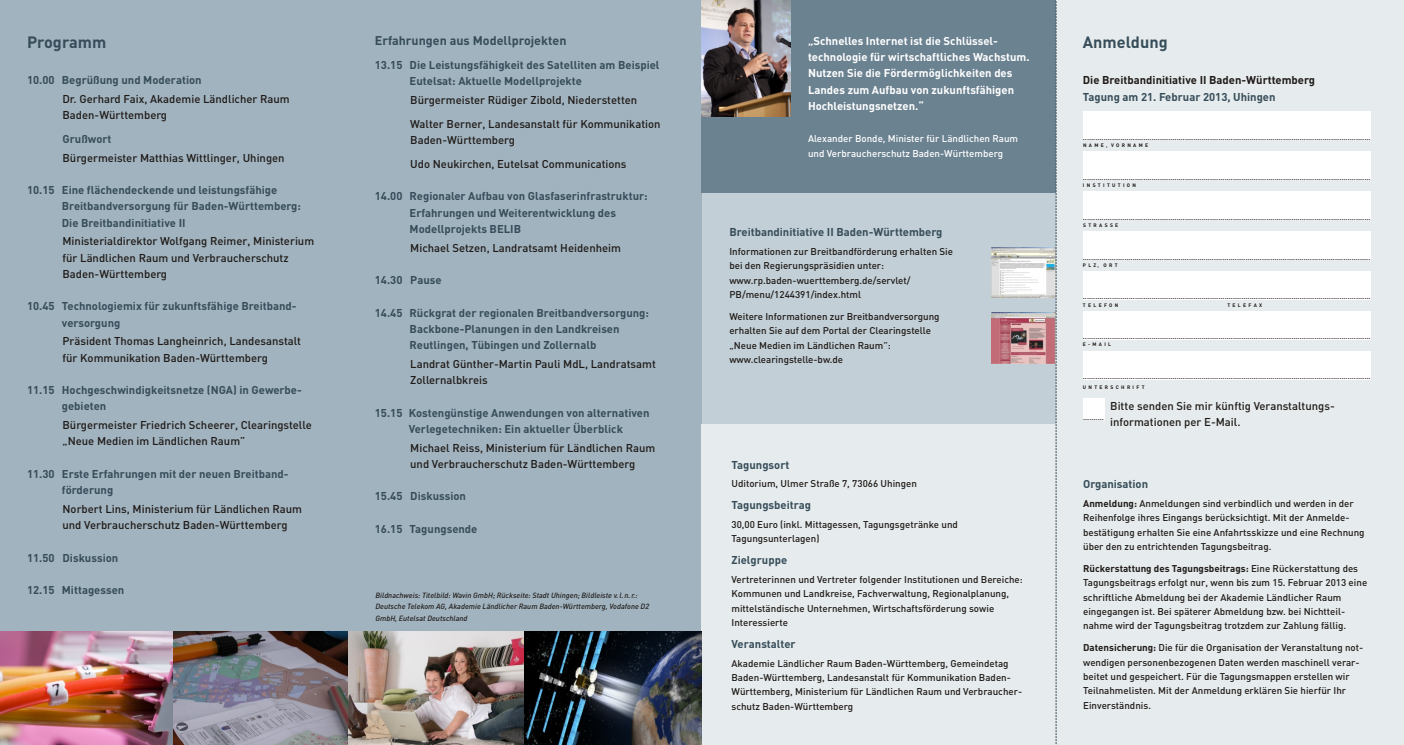
<style>
.page{position:relative;width:1404px;height:745px;background:#fff}
.page>*{position:absolute;margin:0;border:0;box-sizing:border-box;transform-origin:0 0}
.t1{font:700 16.25px "DIN";color:#364d59}
.t2{font:700 12.5px "DIN";color:#364d59}
.t3{font:700 11.25px/16.2px "DIN";color:#364d59}
.t4{font:500 11.25px/16.2px "DIN";color:#1f1a17}
.t5{font:700 11.25px/16.2px "DIN";color:#fff}
.t6{font:700 11.25px "DIN";color:#1f1a17}
.t7{font:500 9.75px/14.4px "DIN";color:#1f1a17}
.t8{font:500 9.75px/14.4px "DIN";color:#fff}
.t9{font:500 7.5px "DIN";color:#1f1a17}
.t10{font:italic 500 7.5px/11.2px "DIN";color:#1f1a17}
.t11{font:700 5px "DIN";color:#1f1a17}
.s1{font-weight:700}
</style>
<div class="page">
<div style="left:702px;top:179px;width:354px;height:566px;background:#c2cfd6"></div>
<div style="left:1056px;top:0;width:348px;height:745px;background:#e6ebed"></div>
<div style="left:0;top:0;width:349px;height:745px;background:#a1b3bf"></div>
<div style="left:347px;top:0;width:355px;height:745px;background:#a1b3bf"></div>
<div style="left:1083px;top:351px;width:287px;height:28px;background:#fff"></div>
<div style="left:1083px;top:311px;width:287px;height:28px;background:#fff"></div>
<div style="left:1083px;top:271px;width:287px;height:28px;background:#fff"></div>
<div style="left:1083px;top:231px;width:287px;height:28px;background:#fff"></div>
<div style="left:1083px;top:191px;width:287px;height:28px;background:#fff"></div>
<div style="left:1083px;top:151px;width:287px;height:29px;background:#fff"></div>
<div style="left:1083px;top:111px;width:287px;height:29px;background:#fff"></div>
<div style="left:1083px;top:398px;width:21px;height:21px;background:#fff"></div>
<img style="left:0;top:632px;width:702px;height:113px">
<img style="left:991px;top:312px;width:64px;height:52px">
<img style="left:991px;top:248px;width:64px;height:50px">
<div style="left:702px;top:425px;width:360px;height:320px;background:#e6ebed"></div>
<div style="left:702px;top:0;width:354px;height:192px;background:#6b8291"></div>
<svg style="left:1055px;top:1px;width:1px;height:744px"></svg>
<img style="left:702px;top:0;width:88px;height:116px">
<h1 class="t1" style="left:27px;top:36px;width:81px">Programm</h1>
<p class="t3" style="left:27px;top:73px;width:176px">10.00 Begrüßung und Moderation</p>
<p class="t4" style="left:62px;top:92px;width:229px">Dr. Gerhard Faix, Akademie Ländlicher Raum<br>Baden-Württemberg</p>
<p class="t4" style="left:62px;top:151px;width:224px">Bürgermeister Matthias Wittlinger, Uhingen</p>
<p class="t3" style="left:62px;top:132px;width:51px">Grußwort</p>
<p class="t2" style="left:375px;top:37px;width:193px">Erfahrungen aus Modellprojekten</p>
<p class="t3" style="left:410px;top:58px;width:251px;text-indent:-35px">13.15 Die Leistungsfähigkeit des Satelliten am Beispiel<br>Eutelsat: Aktuelle Modellprojekte</p>
<p class="t4" style="left:410px;top:89px;width:252px;line-height:23.8px">Bürgermeister Rüdiger Zibold, Niederstetten<br>Walter Berner, Landesanstalt für Kommunikation</p>
<p class="t4" style="left:410px;top:129px;width:218px;line-height:23.8px">Baden-Württemberg<br>Udo Neukirchen, Eutelsat Communications</p>
<p class="t5" style="left:808px;top:34px;width:223px">„Schnelles Internet ist die Schlüssel&shy;technologie für wirtschaftliches Wachstum.<br>Nutzen Sie die Fördermöglichkeiten des Landes zum Aufbau von zukunftsfähigen Hochleistungsnetzen.“</p>
<p class="t8" style="left:808px;top:133px;width:212px">Alexander Bonde, Minister für Ländlichen Raum und Verbraucherschutz Baden-Württemberg</p>
<h1 class="t1" style="left:1083px;top:37px;width:86px">Anmeldung</h1>
<p class="t6" style="left:1083px;top:76px;width:234px">Die Breitbandinitiative II Baden-Württemberg</p>
<p class="t3" style="left:1083px;top:90px;width:194px">Tagung am 21. Februar 2013, Uhingen</p>
<p class="t9" style="left:1083px;top:134px;width:289px">..........................................................................................................................................</p>
<p class="t11" style="left:1083px;top:144px;width:67px">N A M E , V O R N A M E</p>
<p class="t9" style="left:1083px;top:175px;width:289px">..........................................................................................................................................</p>
<p class="t3" style="left:62px;top:183px;width:241px;text-indent:-35px">10.15 Eine flächendeckende und leistungsfähige<br>Breitbandversorgung für Baden-Württemberg:<br>Die Breitbandinitiative II</p>
<p class="t4" style="left:62px;top:234px;width:253px">Ministerialdirektor Wolfgang Reimer, Ministerium für Ländlichen Raum und Verbraucherschutz<br>Baden-Württemberg</p>
<p class="t3" style="left:62px;top:299px;width:236px;text-indent:-35px">10.45 Technologiemix für zukunftsfähige Breitband&shy;versorgung</p>
<p class="t4" style="left:62px;top:334px;width:240px">Präsident Thomas Langheinrich, Landesanstalt für Kommunikation Baden-Württemberg</p>
<p class="t3" style="left:62px;top:383px;width:242px;text-indent:-35px">11.15 Hochgeschwindigkeitsnetze (NGA) in Gewerbe&shy;gebieten</p>
<p class="t4" style="left:62px;top:418px;width:251px">Bürgermeister Friedrich Scheerer, Clearingstelle „Neue Medien im Ländlichen Raum”</p>
<p class="t3" style="left:62px;top:467px;width:228px;text-indent:-35px">11.30 Erste Erfahrungen mit der neuen Breitband&shy;förderung</p>
<p class="t4" style="left:62px;top:502px;width:241px">Norbert Lins, Ministerium für Ländlichen Raum und Verbraucherschutz Baden-Württemberg</p>
<p class="t3" style="left:27px;top:551px;width:93px">11.50 Diskussion</p>
<p class="t3" style="left:27px;top:583px;width:99px">12.15 Mittagessen</p>
<p class="t3" style="left:410px;top:189px;width:240px;text-indent:-35px">14.00 Regionaler Aufbau von Glasfaserinfrastruktur:<br>Erfahrungen und Weiterentwicklung des<br>Modellprojekts BELIB</p>
<p class="t4" style="left:410px;top:241px;width:212px">Michael Setzen, Landratsamt Heidenheim</p>
<p class="t3" style="left:375px;top:273px;width:68px">14.30 Pause</p>
<p class="t3" style="left:410px;top:306px;width:241px;text-indent:-35px">14.45 Rückgrat der regionalen Breitbandversorgung:<br>Backbone-Planungen in den Landkreisen<br>Reutlingen, Tübingen und Zollernalb</p>
<p class="t4" style="left:410px;top:357px;width:247px">Landrat Günther-Martin Pauli MdL, Landratsamt<br>Zollernalbkreis</p>
<p class="t3" style="left:409px;top:406px;width:242px;text-indent:-34px">15.15 Kostengünstige Anwendungen von alternativen<br>Verlegetechniken: Ein aktueller Überblick</p>
<p class="t4" style="left:410px;top:441px;width:246px">Michael Reiss, Ministerium für Ländlichen Raum und Verbraucherschutz Baden-Württemberg</p>
<p class="t3" style="left:375px;top:489px;width:93px">15.45 Diskussion</p>
<p class="t3" style="left:375px;top:522px;width:104px">16.15 Tagungsende</p>
<p class="t10" style="left:375px;top:591px;width:275px">Bildnachweis: Titelbild: Wavin GmbH; Rückseite: Stadt Uhingen; Bildleiste v.l.n. r.:<br>Deutsche Telekom AG, Akademie Ländlicher Raum Baden-Württemberg, Vodafone D2<br>GmbH, Eutelsat Deutschland</p>
<p class="t3" style="left:729px;top:225px;width:214px">Breitbandinitiative II Baden-Württemberg</p>
<p class="t7" style="left:729px;top:245px;width:225px">Informationen zur Breitbandförderung erhalten Sie bei den Regierungspräsidien unter: www.rp.baden-wuerttemberg.de/servlet/ PB/menu/1244391/index.html</p>
<p class="t7" style="left:729px;top:310px;width:212px">Weitere Informationen zur Breitbandversorgung erhalten Sie auf dem Portal der Clearingstelle „Neue Medien im Ländlichen Raum”: www.clearingstelle-bw.de</p>
<p class="t3" style="left:731px;top:457px;width:59px">Tagungsort</p>
<p class="t3" style="left:731px;top:498px;width:81px">Tagungsbeitrag</p>
<p class="t7" style="left:731px;top:478px;width:187px">Uditorium, Ulmer Straße 7, 73066 Uhingen</p>
<p class="t7" style="left:731px;top:518px;width:228px">30,00 Euro (inkl. Mittagessen, Tagungsgetränke und<br>Tagungsunterlagen)</p>
<p class="t7" style="left:731px;top:573px;width:293px">Vertreterinnen und Vertreter folgender Institutionen und Bereiche:<br>Kommunen und Landkreise, Fachverwaltung, Regionalplanung, mittelständische Unternehmen, Wirtschaftsförderung sowie Interessierte</p>
<p class="t7" style="left:731px;top:657px;width:292px">Akademie Ländlicher Raum Baden-Württemberg, Gemeindetag Baden-Württemberg, Landesanstalt für Kommunikation Baden-Württemberg, Ministerium für Ländlichen Raum und Verbraucher&shy;schutz Baden-Württemberg</p>
<p class="t3" style="left:731px;top:553px;width:57px">Zielgruppe</p>
<p class="t3" style="left:731px;top:637px;width:66px">Veranstalter</p>
<p class="t11" style="left:1083px;top:183px;width:54px">I N S T I T U T I O N</p>
<p class="t9" style="left:1083px;top:214px;width:289px">..........................................................................................................................................</p>
<p class="t11" style="left:1083px;top:223px;width:37px">S T R A S S E</p>
<p class="t9" style="left:1083px;top:255px;width:289px">..........................................................................................................................................</p>
<p class="t11" style="left:1083px;top:263px;width:36px">P L Z , O R T</p>
<p class="t9" style="left:1083px;top:294px;width:289px">..........................................................................................................................................</p>
<p class="t11" style="left:1083px;top:303px;width:37px">T E L E F O N</p>
<p class="t11" style="left:1227px;top:303px;width:36px">T E L E F A X</p>
<p class="t9" style="left:1083px;top:334px;width:289px">..........................................................................................................................................</p>
<p class="t11" style="left:1083px;top:343px;width:30px">E - M A I L</p>
<p class="t9" style="left:1083px;top:374px;width:289px">..........................................................................................................................................</p>
<p class="t11" style="left:1083px;top:385px;width:63px">U N T E R S C H R I F T</p>
<p class="t4" style="left:1110px;top:399px;width:226px">Bitte senden Sie mir künftig Veranstaltungs&shy;informationen per E-Mail.</p>
<p class="t9" style="left:1083px;top:414px;width:22px">..........</p>
<p class="t3" style="left:1083px;top:477px;width:67px">Organisation</p>
<p class="t7" style="left:1083px;top:497px;width:283px"><span class="s1">Anmeldung:</span> Anmeldungen sind verbindlich und werden in der Reihenfolge ihres Eingangs berücksichtigt. Mit der Anmelde&shy;bestätigung erhalten Sie eine Anfahrtsskizze und eine Rechnung über den zu entrichtenden Tagungsbeitrag.</p>
<p class="t7" style="left:1083px;top:562px;width:286px"><span class="s1">Rückerstattung des Tagungsbeitrags:</span> Eine Rückerstattung des Tagungsbeitrags erfolgt nur, wenn bis zum 15. Februar 2013 eine schriftliche Abmeldung bei der Akademie Ländlicher Raum eingegangen ist. Bei späterer Abmeldung bzw. bei Nichtteil&shy;nahme wird der Tagungsbeitrag trotzdem zur Zahlung fällig.</p>
<p class="t7" style="left:1083px;top:642px;width:282px"><span class="s1">Datensicherung:</span> Die für die Organisation der Veranstaltung not&shy;wendigen personenbezogenen Daten werden maschinell verar&shy;beitet und gespeichert. Für die Tagungsmappen erstellen wir Teilnahmelisten. Mit der Anmeldung erklären Sie hierfür Ihr Einverständnis.</p>
</div>
